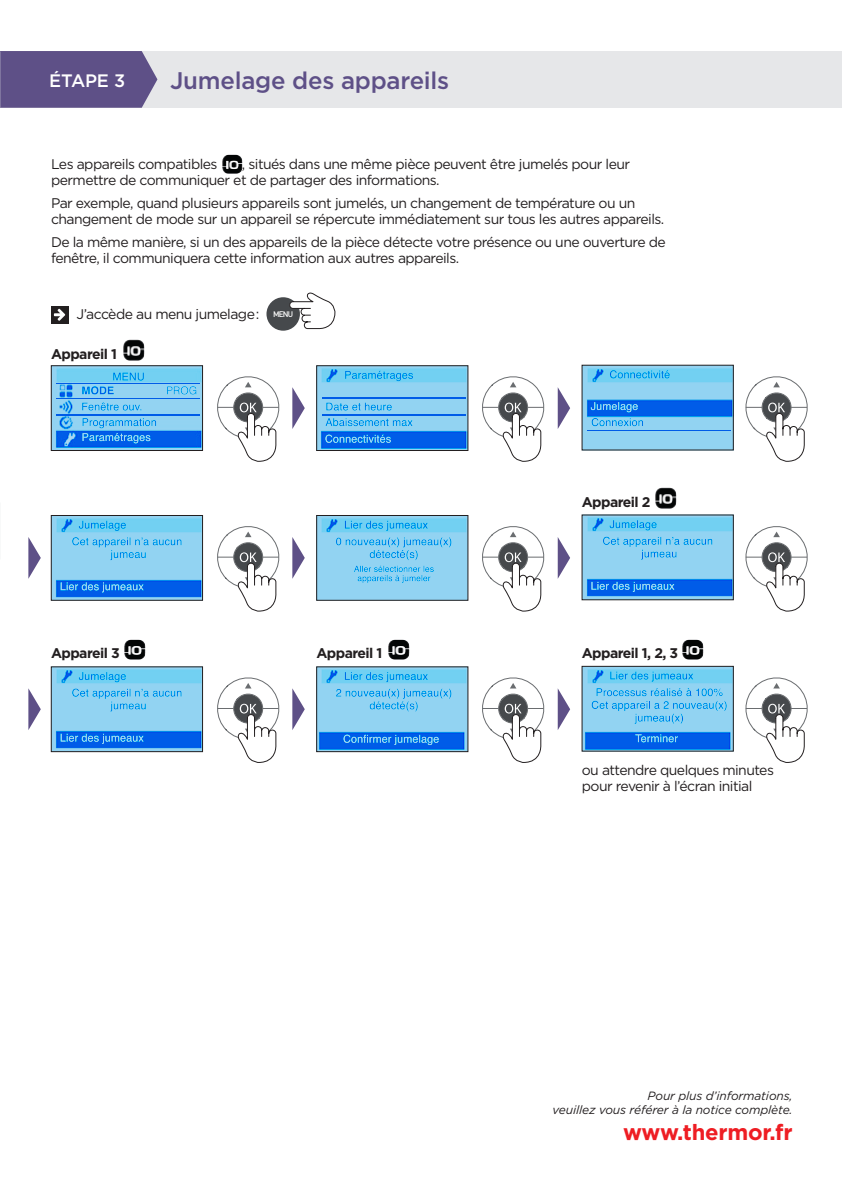
<style>
.page{position:relative;width:842px;height:1191px;background:#fff}
.page>*{position:absolute;margin:0;border:0;box-sizing:border-box;transform-origin:0 0}
.titre{font:500 24px "Gotham";letter-spacing:-.01em;color:#5e5087}
.t1{font:700 22px "Gotham";letter-spacing:-.01em;color:#ee1d23}
.titre-2{font:500 18px "Gotham";letter-spacing:-.01em;color:#fff}
.t2{font:14px/16px "Gotham";letter-spacing:-.04em;color:#231f20}
.t3{font:700 14px "Gotham";letter-spacing:-.04em;color:#231f20}
.t4{font:italic 12px/14px "Gotham";letter-spacing:-.01em;color:#231f20;text-align:right}
.t5{font:500 8px "DIN";color:#fff}
</style>
<div class="page">
<div style="left:0;top:51px;width:842px;height:57px;background:#e6e7e9"></div>
<svg style="left:0;top:51px;width:157px;height:57px;background:#65588c"></svg>
<img style="left:222px;top:154px;width:21px;height:20px">
<div style="left:51px;top:306px;width:17px;height:17px;background:#231f20"></div>
<svg style="left:54px;top:309px;width:11px;height:12px"></svg>
<div style="left:266px;top:297px;width:34px;height:34px;background:#46494c;border-radius:50%"></div>
<svg style="left:289px;top:292px;width:46px;height:37px"></svg>
<svg style="left:292px;top:387px;width:13px;height:42px"></svg>
<svg style="left:217px;top:376px;width:63px;height:85px"></svg>
<img style="left:53px;top:367px;width:148px;height:82px">
<img style="left:57px;top:383px;width:143px;height:1px">
<img style="left:57px;top:398px;width:143px;height:1px">
<img style="left:57px;top:414px;width:143px;height:1px">
<img style="left:83px;top:433px;width:67px;height:8px">
<img style="left:83px;top:418px;width:67px;height:8px">
<img style="left:82px;top:402px;width:46px;height:8px">
<img style="left:82px;top:386px;width:32px;height:8px">
<img style="left:113px;top:372px;width:31px;height:8px">
<img style="left:167px;top:386px;width:29px;height:8px">
<div style="left:51px;top:365px;width:152px;height:86px;border:1px solid #231f20"></div>
<svg style="left:558px;top:388px;width:12px;height:41px"></svg>
<img style="left:318px;top:367px;width:148px;height:82px">
<img style="left:322px;top:398px;width:143px;height:1px">
<img style="left:322px;top:414px;width:143px;height:1px">
<img style="left:325px;top:434px;width:66px;height:9px">
<img style="left:325px;top:418px;width:82px;height:8px">
<img style="left:326px;top:402px;width:66px;height:8px">
<img style="left:345px;top:371px;width:68px;height:8px">
<div style="left:316px;top:365px;width:152px;height:86px;border:1px solid #231f20"></div>
<img style="left:584px;top:367px;width:147px;height:81px">
<img style="left:588px;top:430px;width:142px;height:1px">
<img style="left:592px;top:418px;width:51px;height:8px">
<img style="left:591px;top:402px;width:47px;height:8px">
<img style="left:610px;top:370px;width:60px;height:8px">
<svg style="left:482px;top:376px;width:63px;height:85px"></svg>
<svg style="left:745px;top:376px;width:63px;height:85px"></svg>
<img style="left:123px;top:339px;width:21px;height:21px">
<svg style="left:292px;top:537px;width:13px;height:42px"></svg>
<svg style="left:217px;top:526px;width:63px;height:85px"></svg>
<img style="left:53px;top:517px;width:148px;height:81px">
<img style="left:72px;top:537px;width:98px;height:8px">
<img style="left:61px;top:582px;width:71px;height:8px">
<img style="left:79px;top:521px;width:47px;height:8px">
<div style="left:51px;top:515px;width:152px;height:85px;border:1px solid #231f20"></div>
<svg style="left:558px;top:537px;width:12px;height:41px"></svg>
<img style="left:318px;top:517px;width:148px;height:81px">
<img style="left:336px;top:537px;width:115px;height:10px">
<img style="left:354px;top:565px;width:80px;height:7px">
<img style="left:367px;top:575px;width:55px;height:6px">
<img style="left:345px;top:521px;width:71px;height:8px">
<div style="left:316px;top:515px;width:152px;height:85px;border:1px solid #231f20"></div>
<img style="left:584px;top:517px;width:147px;height:81px">
<img style="left:603px;top:537px;width:97px;height:8px">
<img style="left:591px;top:582px;width:72px;height:8px">
<img style="left:610px;top:520px;width:47px;height:8px">
<svg style="left:482px;top:526px;width:63px;height:85px"></svg>
<svg style="left:745px;top:526px;width:63px;height:85px"></svg>
<svg style="left:28px;top:537px;width:13px;height:42px"></svg>
<img style="left:655px;top:487px;width:21px;height:21px">
<svg style="left:292px;top:688px;width:13px;height:42px"></svg>
<svg style="left:217px;top:677px;width:63px;height:85px"></svg>
<img style="left:53px;top:668px;width:148px;height:82px">
<img style="left:72px;top:688px;width:98px;height:8px">
<img style="left:61px;top:733px;width:71px;height:8px">
<img style="left:79px;top:672px;width:47px;height:8px">
<div style="left:51px;top:666px;width:152px;height:86px;border:1px solid #231f20"></div>
<svg style="left:558px;top:689px;width:12px;height:41px"></svg>
<img style="left:318px;top:668px;width:148px;height:82px">
<img style="left:336px;top:688px;width:115px;height:10px">
<img style="left:344px;top:734px;width:95px;height:9px">
<img style="left:345px;top:672px;width:71px;height:8px">
<div style="left:316px;top:666px;width:152px;height:86px;border:1px solid #231f20"></div>
<img style="left:584px;top:668px;width:147px;height:81px">
<img style="left:596px;top:688px;width:125px;height:8px">
<img style="left:592px;top:701px;width:135px;height:10px">
<img style="left:635px;top:713px;width:48px;height:10px">
<img style="left:635px;top:734px;width:43px;height:8px">
<img style="left:610px;top:671px;width:71px;height:8px">
<div style="left:582px;top:666px;width:151px;height:85px;border:1px solid #231f20"></div>
<svg style="left:482px;top:677px;width:63px;height:85px"></svg>
<svg style="left:745px;top:677px;width:63px;height:85px"></svg>
<svg style="left:28px;top:688px;width:13px;height:42px"></svg>
<img style="left:682px;top:639px;width:21px;height:21px">
<img style="left:124px;top:639px;width:22px;height:21px">
<img style="left:388px;top:639px;width:22px;height:21px">
<p class="titre-2" style="left:49px;top:68px;width:77px">ÉTAPE 3</p>
<p class="titre" style="left:170px;top:65px;width:281px">Jumelage des appareils</p>
<p class="t2" style="left:51px;top:156px;width:581px;text-indent:191px">, situés dans une même pièce peuvent être jumelés pour leur permettre de communiquer et de partager des informations.</p>
<p class="t2" style="left:51px;top:195px;width:615px">Par exemple, quand plusieurs appareils sont jumelés, un changement de température ou un changement de mode sur un appareil se répercute immédiatement sur tous les autres appareils.</p>
<p class="t2" style="left:51px;top:234px;width:616px">De la même manière, si un des appareils de la pièce détecte votre présence ou une ouverture de fenêtre, il communiquera cette information aux autres appareils.</p>
<p class="t2" style="left:51px;top:156px;width:168px">Les appareils compatibles</p>
<p class="t2" style="left:77px;top:306px;width:184px">J’accède au menu jumelage :</p>
<p class="t5" style="left:273px;top:309px;width:22px">MENU</p>
<p class="t3" style="left:51px;top:345px;width:67px">Appareil 1</p>
<p class="t3" style="left:582px;top:493px;width:70px">Appareil 2</p>
<p class="t3" style="left:51px;top:644px;width:70px">Appareil 3</p>
<p class="t3" style="left:316px;top:644px;width:67px">Appareil 1</p>
<p class="t3" style="left:582px;top:644px;width:98px">Appareil 1, 2, 3</p>
<p class="t2" style="left:582px;top:762px;width:194px">ou attendre quelques minutes pour revenir à l’écran initial</p>
<p class="t4" style="left:552px;top:1088px;width:242px">Pour plus d’informations,<br>veuillez vous référer à la notice complète.</p>
<p class="t1" style="left:623px;top:1117px;width:171px">www.thermor.fr</p>
</div>
